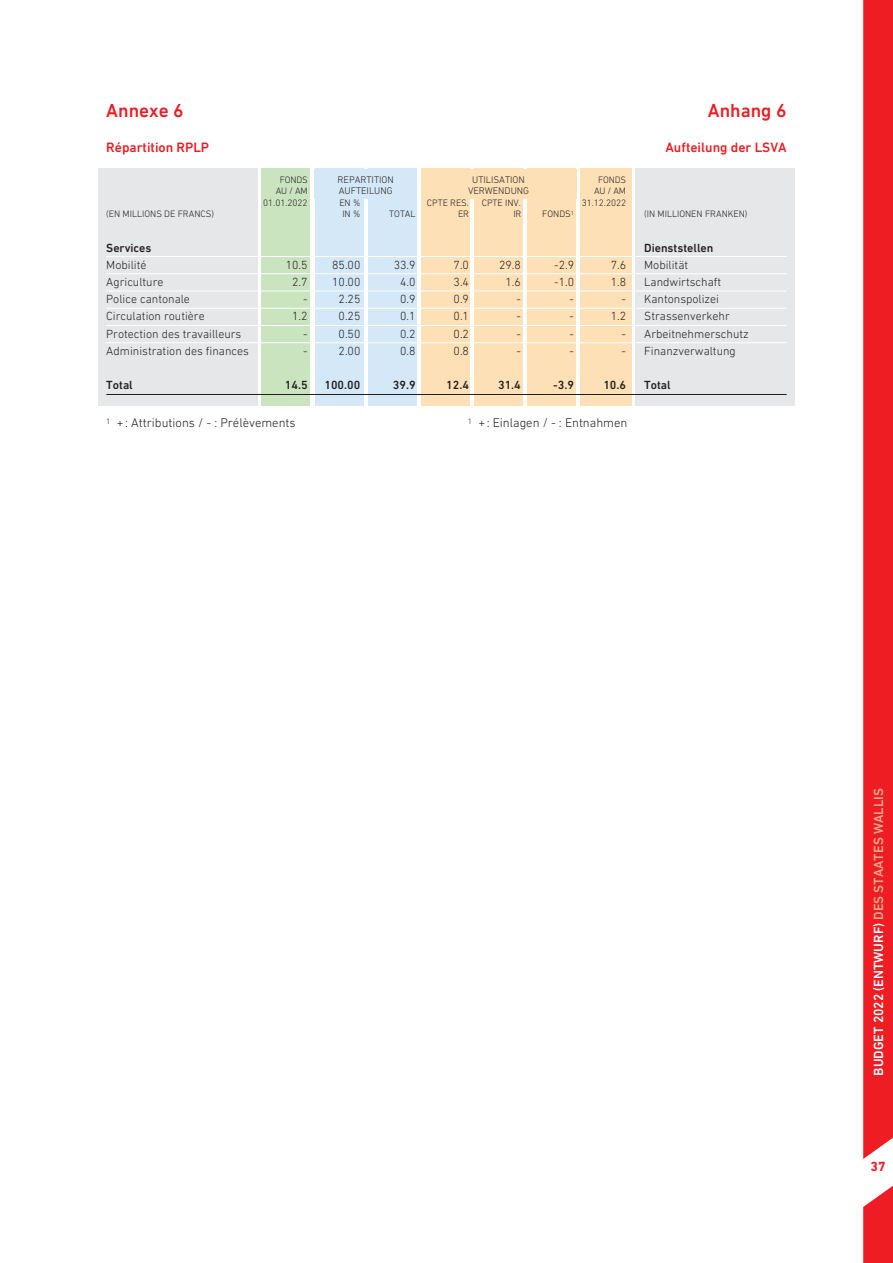
<style>
.page{position:relative;width:893px;height:1263px;background:#fff}
.page>*{position:absolute;margin:0;border:0;box-sizing:border-box;transform-origin:0 0}
.t1{font:500 19.2px "DIN Next LT Pro";color:#ee1d23}
.t2{font:500 13.8px "DIN Next LT Pro";color:#ee1d23}
.t3{font:500 13.5px "DIN Next LT Pro";color:#fff}
.t4{font:700 13.5px "DIN Next LT Pro";color:#ee1d23}
.t5{font:300 12.75px "DIN Next LT Pro";color:#231f20}
.t6{font:300 12px "DIN Next LT Pro";color:#231f20}
.t7{font:500 12px "DIN Next LT Pro";color:#231f20}
.t8{font:300 9.75px/10.5px "DIN Next LT Pro";color:#231f20}
.t9{font:300 9.45px "DIN Next LT Pro";color:#231f20}
.s1{color:#f8a98e}
</style>
<div class="page">
<svg style="left:863px;top:1185px;width:30px;height:78px;background:#f03f44"></svg>
<svg style="left:863px;top:0;width:30px;height:1159px;background:#ee2228"></svg>
<div style="left:636px;top:169px;width:159px;height:237px;background:#e6e7e9"></div>
<div style="left:98px;top:169px;width:159px;height:237px;background:#e6e7e9"></div>
<div style="left:261px;top:169px;width:49px;height:237px;background:#cae4c0"></div>
<div style="left:315px;top:169px;width:49px;height:237px;background:#d4e8f7"></div>
<div style="left:315px;top:169px;width:102px;height:30px;background:#d4e8f7"></div>
<div style="left:368px;top:169px;width:49px;height:237px;background:#d4e8f7"></div>
<div style="left:421px;top:169px;width:49px;height:237px;background:#fee0b6"></div>
<div style="left:421px;top:169px;width:155px;height:30px;background:#fee0b6"></div>
<div style="left:474px;top:169px;width:49px;height:237px;background:#fee0b6"></div>
<div style="left:527px;top:169px;width:49px;height:237px;background:#fee0b6"></div>
<div style="left:580px;top:169px;width:51px;height:237px;background:#fee0b6"></div>
<hr style="left:106px;top:256px;width:681px;height:1px;background:#fff">
<hr style="left:106px;top:273px;width:681px;height:1px;background:#fff">
<hr style="left:106px;top:291px;width:681px;height:1px;background:#fff">
<hr style="left:106px;top:308px;width:681px;height:1px;background:#fff">
<hr style="left:106px;top:325px;width:681px;height:1px;background:#fff">
<hr style="left:106px;top:342px;width:681px;height:1px;background:#fff">
<hr style="left:106px;top:394px;width:681px;height:1px;background:#231f20">
<h1 class="t1" style="left:106px;top:100px;width:79px">Annexe 6</h1>
<h1 class="t1" style="left:708px;top:100px;width:80px">Anhang 6</h1>
<p class="t2" style="left:106px;top:139px;width:104px">Répartition RPLP</p>
<p class="t2" style="left:665px;top:139px;width:123px">Aufteilung der LSVA</p>
<p class="t8" style="left:338px;top:175px;width:58px">REPARTITION<br>AUFTEILUNG</p>
<p class="t8" style="left:468px;top:175px;width:63px;text-align:center">UTILISATION<br>VERWENDUNG</p>
<p class="t9" style="left:280px;top:175px;width:30px">FONDS</p>
<p class="t9" style="left:598px;top:175px;width:30px">FONDS</p>
<p class="t9" style="left:276px;top:186px;width:34px">AU / AM</p>
<p class="t9" style="left:594px;top:186px;width:34px">AU / AM</p>
<p class="t9" style="left:263px;top:197px;width:46px">01.01.2022</p>
<p class="t9" style="left:339px;top:197px;width:23px">EN %</p>
<p class="t9" style="left:427px;top:197px;width:44px">CPTE RES.</p>
<p class="t9" style="left:482px;top:197px;width:41px">CPTE INV.</p>
<p class="t9" style="left:582px;top:197px;width:46px">31.12.2022</p>
<p class="t9" style="left:106px;top:208px;width:109px">(EN MILLIONS DE FRANCS)</p>
<p class="t9" style="left:342px;top:208px;width:20px">IN %</p>
<p class="t9" style="left:389px;top:208px;width:28px">TOTAL</p>
<p class="t9" style="left:458px;top:208px;width:12px">ER</p>
<p class="t9" style="left:513px;top:208px;width:9px">IR</p>
<p class="t9" style="left:542px;top:208px;width:33px">FONDS<sup>1</sup></p>
<p class="t9" style="left:644px;top:208px;width:105px">(IN MILLIONEN FRANKEN)</p>
<p class="t7" style="left:106px;top:240px;width:47px">Services</p>
<p class="t7" style="left:644px;top:240px;width:71px">Dienststellen</p>
<p class="t6" style="left:106px;top:258px;width:42px">Mobilité</p>
<p class="t6" style="left:286px;top:258px;width:23px">10.5</p>
<p class="t6" style="left:332px;top:258px;width:30px">85.00</p>
<p class="t6" style="left:394px;top:258px;width:23px">33.9</p>
<p class="t6" style="left:454px;top:258px;width:17px">7.0</p>
<p class="t6" style="left:499px;top:258px;width:23px">29.8</p>
<p class="t6" style="left:554px;top:258px;width:21px">-2.9</p>
<p class="t6" style="left:611px;top:258px;width:17px">7.6</p>
<p class="t6" style="left:644px;top:258px;width:46px">Mobilität</p>
<p class="t6" style="left:106px;top:275px;width:59px">Agriculture</p>
<p class="t6" style="left:292px;top:275px;width:17px">2.7</p>
<p class="t6" style="left:332px;top:275px;width:30px">10.00</p>
<p class="t6" style="left:400px;top:275px;width:17px">4.0</p>
<p class="t6" style="left:454px;top:275px;width:17px">3.4</p>
<p class="t6" style="left:505px;top:275px;width:17px">1.6</p>
<p class="t6" style="left:554px;top:275px;width:21px">-1.0</p>
<p class="t6" style="left:611px;top:275px;width:17px">1.8</p>
<p class="t6" style="left:644px;top:275px;width:79px">Landwirtschaft</p>
<p class="t6" style="left:106px;top:292px;width:85px">Police cantonale</p>
<p class="t6" style="left:303px;top:292px;width:6px">-</p>
<p class="t6" style="left:339px;top:292px;width:23px">2.25</p>
<p class="t6" style="left:400px;top:292px;width:17px">0.9</p>
<p class="t6" style="left:454px;top:292px;width:17px">0.9</p>
<p class="t6" style="left:516px;top:292px;width:6px">-</p>
<p class="t6" style="left:570px;top:292px;width:6px">-</p>
<p class="t6" style="left:622px;top:292px;width:99px">- Kantonspolizei</p>
<p class="t6" style="left:106px;top:309px;width:100px">Circulation routière</p>
<p class="t6" style="left:292px;top:309px;width:17px">1.2</p>
<p class="t6" style="left:339px;top:309px;width:23px">0.25</p>
<p class="t6" style="left:400px;top:309px;width:17px">0.1</p>
<p class="t6" style="left:454px;top:309px;width:17px">0.1</p>
<p class="t6" style="left:516px;top:309px;width:6px">-</p>
<p class="t6" style="left:570px;top:309px;width:6px">-</p>
<p class="t6" style="left:611px;top:309px;width:17px">1.2</p>
<p class="t6" style="left:644px;top:309px;width:87px">Strassenverkehr</p>
<p class="t6" style="left:106px;top:327px;width:137px">Protection des travailleurs</p>
<p class="t6" style="left:303px;top:327px;width:6px">-</p>
<p class="t6" style="left:339px;top:327px;width:23px">0.50</p>
<p class="t6" style="left:400px;top:327px;width:17px">0.2</p>
<p class="t6" style="left:454px;top:327px;width:17px">0.2</p>
<p class="t6" style="left:516px;top:327px;width:6px">-</p>
<p class="t6" style="left:570px;top:327px;width:6px">-</p>
<p class="t6" style="left:622px;top:327px;width:129px">- Arbeitnehmerschutz</p>
<p class="t6" style="left:106px;top:344px;width:144px">Administration des finances</p>
<p class="t6" style="left:303px;top:344px;width:6px">-</p>
<p class="t6" style="left:339px;top:344px;width:23px">2.00</p>
<p class="t6" style="left:400px;top:344px;width:17px">0.8</p>
<p class="t6" style="left:454px;top:344px;width:17px">0.8</p>
<p class="t6" style="left:516px;top:344px;width:6px">-</p>
<p class="t6" style="left:570px;top:344px;width:6px">-</p>
<p class="t6" style="left:622px;top:344px;width:116px">- Finanzverwaltung</p>
<p class="t7" style="left:106px;top:378px;width:28px">Total</p>
<p class="t7" style="left:285px;top:378px;width:24px">14.5</p>
<p class="t7" style="left:324px;top:378px;width:37px">100.00</p>
<p class="t7" style="left:393px;top:378px;width:24px">39.9</p>
<p class="t7" style="left:446px;top:378px;width:24px">12.4</p>
<p class="t7" style="left:498px;top:378px;width:24px">31.4</p>
<p class="t7" style="left:553px;top:378px;width:22px">-3.9</p>
<p class="t7" style="left:603px;top:378px;width:24px">10.6</p>
<p class="t7" style="left:644px;top:378px;width:28px">Total</p>
<p class="t5" style="left:106px;top:416px;width:191px"><sup>1</sup> +: Attributions / - : Prélèvements</p>
<p class="t5" style="left:468px;top:416px;width:161px"><sup>1</sup> +: Einlagen / - : Entnahmen</p>
<p class="t3" style="left:871px;top:1075px;width:289px;rotate:-90deg">BUDGET 2022 (ENTWURF) <span class="s1">DES STAATES WALLIS</span></p>
<p class="t4" style="left:871px;top:1158px;width:17px">37</p>
</div>
